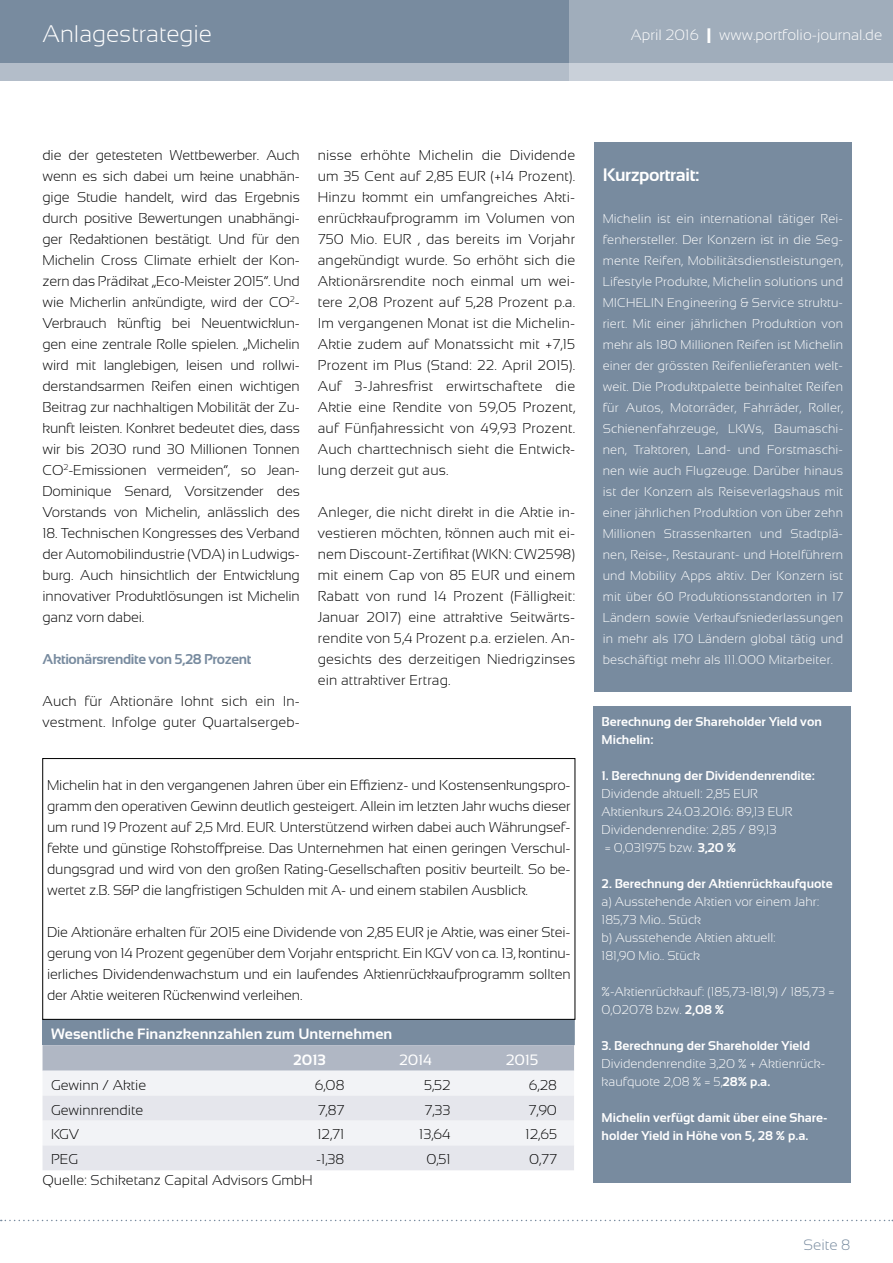
<style>
.page{position:relative;width:893px;height:1263px;background:#fff}
.page>*{position:absolute;margin:0;border:0;box-sizing:border-box;transform-origin:0 0}
.t1{font:300 24px "Sansation";color:#fff}
.t2{font:700 18px "Sansation";letter-spacing:-.02em;color:#fff}
.t3{font:700 15px/25.7px "Sansation";color:#fff}
.t4{font:300 15px "Sansation";color:#fff}
.t5{font:15px "Sansation";color:#fff}
.t6{font:300 15px "Sansation";color:#788b9f}
.t7{font:300 14.25px/21px "Sansation";color:#000;text-align:justify}
.t8{font:700 14.25px "Sansation";letter-spacing:-.025em;color:#788b9f}
.t9{font:300 12.75px/21px "Sansation";color:#fff}
.t10{font:700 12.75px/18px "Sansation";color:#fff}
.s1{font-weight:700;font-size:21px}
.s2{font-weight:700}
</style>
<div class="page">
<div style="left:0;top:0;width:893px;height:81px;background:#788b9f"></div>
<div style="left:0;top:64px;width:893px;height:17px;background:#b3bdc9"></div>
<svg style="left:570px;top:0;width:323px;height:81px;background:#a9b4c1"></svg>
<svg style="left:1px;top:1220px;width:892px;height:1px"></svg>
<div style="left:594px;top:142px;width:257px;height:550px;background:#788b9f"></div>
<div style="left:43px;top:1019px;width:531px;height:26px;background:#788b9f"></div>
<svg style="left:43px;top:1045px;width:531px;height:125px"></svg>
<hr style="left:573px;top:1019px;width:2px;height:26px;background:#788b9f">
<div style="left:43px;top:758px;width:532px;height:261px;border:1px solid #000"></div>
<div style="left:593px;top:706px;width:257px;height:476px;background:#788b9f"></div>
<h1 class="t1" style="left:43px;top:21px;width:171px">Anlagestrategie</h1>
<p class="t4" style="left:631px;top:26px;width:253px">April 2016 <span class="s1">I</span> www.portfolio-journal.de</p>
<p class="t7" style="left:43px;top:145px;width:259px">die der getesteten Wettbewerber. Auch wenn es sich dabei um keine unabhän&shy;gige Studie handelt, wird das Ergebnis durch positive Bewertungen unabhängi&shy;ger Redaktionen bestätigt. Und für den Michelin Cross Climate erhielt der Kon&shy;zern das Prädikat „Eco-Meister 2015“. Und wie Micherlin ankündigte, wird der CO<sup>2</sup>- Verbrauch künftig bei Neuentwicklun&shy;gen eine zentrale Rolle spielen. „Michelin wird mit langlebigen, leisen und rollwi&shy;derstandsarmen Reifen einen wichtigen Beitrag zur nachhaltigen Mobilität der Zu&shy;kunft leisten. Konkret bedeutet dies, dass wir bis 2030 rund 30 Millionen Tonnen CO<sup>2</sup>-Emissionen vermeiden“, so Jean-Dominique Senard, Vorsitzender des Vorstands von Michelin, anlässlich des</p>
<p class="t7" style="left:43px;top:523px;width:259px">18. Technischen Kongresses des Verband der Automobilindustrie (VDA) in Ludwigs&shy;burg. Auch hinsichtlich der Entwicklung innovativer Produktlösungen ist Michelin ganz vorn dabei.</p>
<p class="t8" style="left:43px;top:651px;width:211px">Aktionärsrendite von 5,28 Prozent</p>
<p class="t7" style="left:43px;top:691px;width:259px">Auch für Aktionäre lohnt sich ein In&shy;vestment. Infolge guter Quartalsergeb-</p>
<p class="t7" style="left:318px;top:145px;width:259px">nisse erhöhte Michelin die Dividende um 35 Cent auf 2,85 EUR (+14 Prozent).<br>Hinzu kommt ein umfangreiches Akti&shy;enrückkaufprogramm im Volumen von 750 Mio. EUR , das bereits im Vorjahr angekündigt wurde. So erhöht sich die Aktionärsrendite noch einmal um wei&shy;tere 2,08 Prozent auf 5,28 Prozent p.a.<br>Im vergangenen Monat ist die Michelin-Aktie zudem auf Monatssicht mit +7,15<br>Prozent im Plus (Stand: 22. April 2015).<br>Auf 3-Jahresfrist erwirtschaftete die Aktie eine Rendite von 59,05 Prozent, auf Fünfjahressicht von 49,93 Prozent.<br>Auch charttechnisch sieht die Entwick&shy;lung derzeit gut aus.</p>
<p class="t7" style="left:318px;top:502px;width:259px">Anleger, die nicht direkt in die Aktie in&shy;vestieren möchten, können auch mit ei&shy;nem Discount-Zertifikat (WKN: CW2598) mit einem Cap von 85 EUR und einem Rabatt von rund 14 Prozent (Fälligkeit:<br>Januar 2017) eine attraktive Seitwärts&shy;rendite von 5,4 Prozent p.a. erzielen. An&shy;gesichts des derzeitigen Niedrigzinses ein attraktiver Ertrag.</p>
<p class="t7" style="left:47px;top:775px;width:525px">Michelin hat in den vergangenen Jahren über ein Effizienz- und Kostensenkungspro&shy;gramm den operativen Gewinn deutlich gesteigert. Allein im letzten Jahr wuchs dieser um rund 19 Prozent auf 2,5 Mrd. EUR. Unterstützend wirken dabei auch Währungsef&shy;fekte und günstige Rohstoffpreise. Das Unternehmen hat einen geringen Verschul&shy;dungsgrad und wird von den großen Rating-Gesellschaften positiv beurteilt. So be&shy;wertet z.B. S&amp;P die langfristigen Schulden mit A- und einem stabilen Ausblick.</p>
<p class="t7" style="left:47px;top:922px;width:525px">Die Aktionäre erhalten für 2015 eine Dividende von 2,85 EUR je Aktie, was einer Stei&shy;gerung von 14 Prozent gegenüber dem Vorjahr entspricht. Ein KGV von ca. 13, kontinu&shy;ierliches Dividendenwachstum und ein laufendes Aktienrückkaufprogramm sollten der Aktie weiteren Rückenwind verleihen.</p>
<p class="t3" style="left:293px;top:1021px;width:101px;text-indent:-242px">Wesentliche Finanzkennzahlen zum Unternehmen<br>2013</p>
<p class="t5" style="left:400px;top:1051px;width:34px">2014</p>
<p class="t5" style="left:506px;top:1051px;width:34px">2015</p>
<p class="t7" style="left:51px;top:1074px;width:97px">Gewinn / Aktie</p>
<p class="t7" style="left:315px;top:1074px;width:31px">6,08</p>
<p class="t7" style="left:424px;top:1074px;width:28px">5,52</p>
<p class="t7" style="left:529px;top:1074px;width:30px">6,28</p>
<p class="t7" style="left:51px;top:1099px;width:94px">Gewinnrendite</p>
<p class="t7" style="left:318px;top:1099px;width:28px">7,87</p>
<p class="t7" style="left:425px;top:1099px;width:28px">7,33</p>
<p class="t7" style="left:528px;top:1099px;width:30px">7,90</p>
<p class="t7" style="left:51px;top:1124px;width:30px">KGV</p>
<p class="t7" style="left:317px;top:1124px;width:28px">12,71</p>
<p class="t7" style="left:419px;top:1124px;width:33px">13,64</p>
<p class="t7" style="left:525px;top:1124px;width:33px">12,65</p>
<p class="t7" style="left:51px;top:1149px;width:29px">PEG</p>
<p class="t7" style="left:316px;top:1149px;width:30px">-1,38</p>
<p class="t7" style="left:426px;top:1149px;width:26px">0,51</p>
<p class="t7" style="left:529px;top:1149px;width:29px">0,77</p>
<p class="t7" style="left:43px;top:1170px;width:272px">Quelle: Schiketanz Capital Advisors GmbH</p>
<p class="t2" style="left:603px;top:165px;width:98px">Kurzportrait:</p>
<p class="t9" style="left:603px;top:208px;width:242px;text-align:justify">Michelin ist ein international tätiger Rei&shy;fenhersteller. Der Konzern ist in die Seg&shy;mente Reifen, Mobilitätsdienstleistungen, Lifestyle Produkte, Michelin solutions und MICHELIN Engineering &amp; Service struktu&shy;riert. Mit einer jährlichen Produktion von mehr als 180 Millionen Reifen ist Michelin einer der grössten Reifenlieferanten welt&shy;weit. Die Produktpalette beinhaltet Reifen für Autos, Motorräder, Fahrräder, Roller, Schienenfahrzeuge, LKWs, Baumaschi&shy;nen, Traktoren, Land- und Forstmaschi&shy;nen wie auch Flugzeuge. Darüber hinaus ist der Konzern als Reiseverlagshaus mit einer jährlichen Produktion von über zehn Millionen Strassenkarten und Stadtplä&shy;nen, Reise-, Restaurant- und Hotelführern und Mobility Apps aktiv. Der Konzern ist mit über 60 Produktionsstandorten in 17<br>Ländern sowie Verkaufsniederlassungen in mehr als 170 Ländern global tätig und beschäftigt mehr als 111.000 Mitarbeiter.</p>
<p class="t10" style="left:602px;top:712px;width:222px">Berechnung der Shareholder Yield von<br>Michelin:</p>
<p class="t10" style="left:602px;top:766px;width:215px">1. Berechnung der Dividendenrendite:</p>
<p class="t9" style="left:602px;top:784px;width:192px;line-height:18px">Dividende aktuell: 2,85 EUR<br>Aktienkurs 24.03.2016: 89,13 EUR<br>Dividendenrendite: 2,85 / 89,13<br>= 0,031975 bzw. <span class="s2">3,20 %</span></p>
<p class="t10" style="left:602px;top:874px;width:232px">2. Berechnung der Aktienrückkaufquote</p>
<p class="t9" style="left:602px;top:892px;width:219px;line-height:18px">a) Ausstehende Aktien vor einem Jahr:<br>185,73 Mio.. Stück<br>b) Ausstehende Aktien aktuell:<br>181,90 Mio.. Stück</p>
<p class="t9" style="left:602px;top:983px;width:234px;line-height:18px">%-Aktienrückkauf: (185,73-181,9) / 185,73 =<br>0,02078 bzw. <span class="s2">2,08 %</span></p>
<p class="t10" style="left:602px;top:1037px;width:210px">3. Berechnung der Shareholder Yield</p>
<p class="t9" style="left:602px;top:1055px;width:225px;line-height:18px">Dividendenrendite 3,20 % + Aktienrück&shy;kaufquote 2,08 % = 5,<span class="s2">28% p.a.</span></p>
<p class="t10" style="left:602px;top:1109px;width:227px">Michelin verfügt damit über eine Share&shy;holder Yield in Höhe von 5, 28 % p.a.</p>
<p class="t6" style="left:803px;top:1236px;width:48px">Seite 8</p>
</div>
